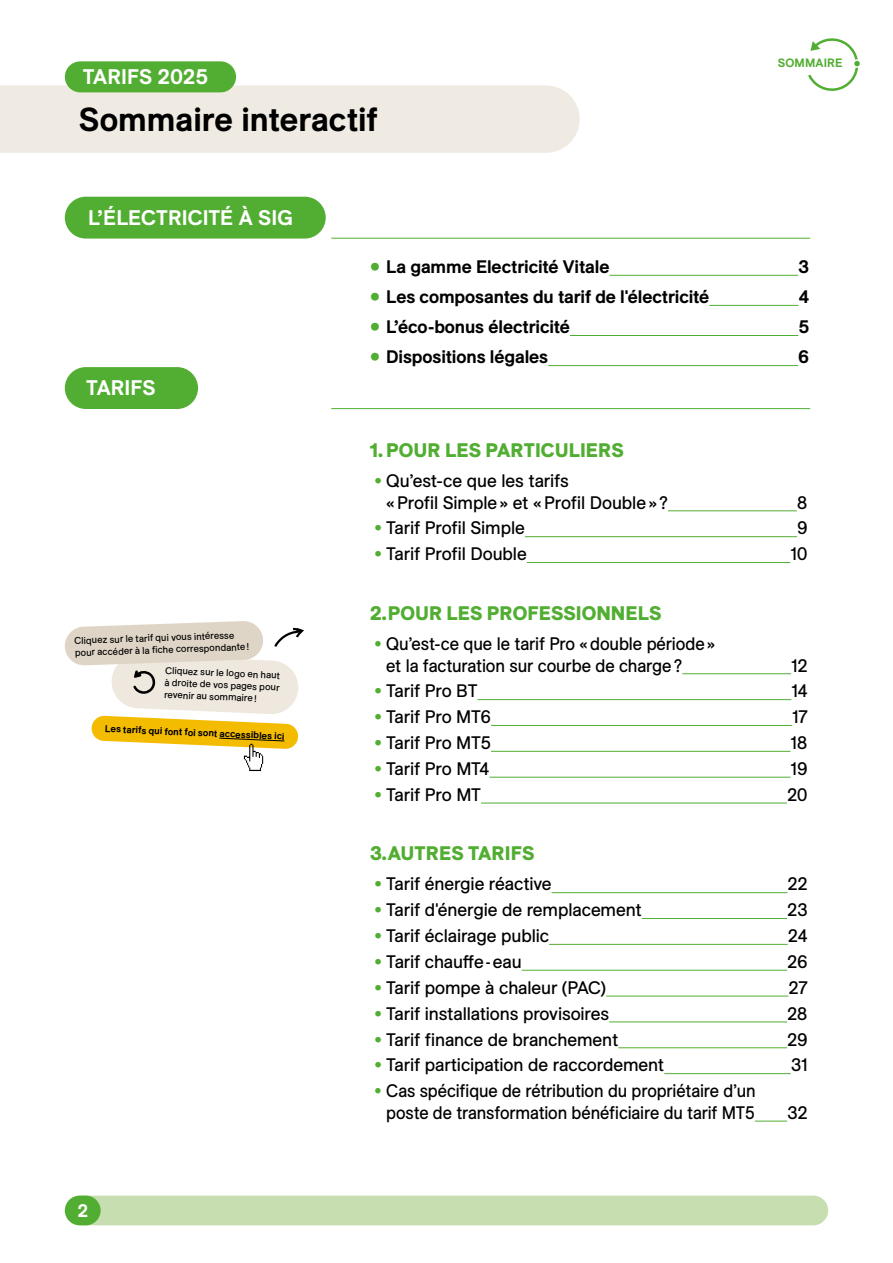
<style>
.page{position:relative;width:893px;height:1263px;background:#fff}
.page>*{position:absolute;margin:0;border:0;box-sizing:border-box;transform-origin:0 0}
.t1{font:700 33px "Signature";color:#000}
.t2{font:700 21px "Signature";color:#fff}
.t3{font:800 19.5px "Signature";color:#52ae32}
.t4{font:18px/21.6px "Signature";letter-spacing:-.005em;color:#000}
.t5{font:700 18px "Signature";letter-spacing:-.005em;color:#000}
.t6{font:18px/21.6px "Signature";letter-spacing:-.005em;color:#000;text-align:right;scale:.95 1}
.t7{font:18px/21.6px "Signature";letter-spacing:-.005em;color:#000;scale:.96 1}
.t8{font:700 18px "Signature";color:#fff}
.t9{font:700 12px "Signature";letter-spacing:.01em;color:#52ae32}
.t10{font:9.75px/12px "Signature";color:#000}
.t11{font:700 9.75px "Signature";color:#000}
.s1{color:#52ae32}
</style>
<div class="page">
<div style="left:68px;top:1195px;width:760px;height:30px;background:#c7dfb0;border-radius:15px"></div>
<div style="left:65px;top:1195px;width:36px;height:30px;background:#52ae32;border-radius:15px"></div>
<svg style="left:808px;top:38px;width:52px;height:53px"></svg>
<div style="left:65px;top:197px;width:261px;height:42px;background:#52ae32;border-radius:21px"></div>
<div style="left:65px;top:367px;width:133px;height:42px;background:#52ae32;border-radius:21px"></div>
<div style="left:0;top:85px;width:580px;height:68px;background:#efeae2"></div>
<div style="left:65px;top:61px;width:171px;height:31px;background:#52ae32;border-radius:16px"></div>
<hr style="left:609px;top:275px;width:189px;height:1px;background:#52ae32">
<hr style="left:709px;top:305px;width:89px;height:1px;background:#52ae32">
<hr style="left:570px;top:335px;width:228px;height:1px;background:#52ae32">
<hr style="left:548px;top:365px;width:250px;height:1px;background:#52ae32">
<hr style="left:668px;top:511px;width:129px;height:1px;background:#52ae32">
<hr style="left:525px;top:536px;width:272px;height:1px;background:#52ae32">
<hr style="left:527px;top:562px;width:263px;height:1px;background:#52ae32">
<hr style="left:682px;top:673px;width:109px;height:1px;background:#52ae32">
<hr style="left:477px;top:699px;width:314px;height:1px;background:#52ae32">
<hr style="left:491px;top:725px;width:301px;height:1px;background:#52ae32">
<hr style="left:491px;top:751px;width:299px;height:1px;background:#52ae32">
<hr style="left:490px;top:777px;width:301px;height:1px;background:#52ae32">
<hr style="left:481px;top:803px;width:306px;height:1px;background:#52ae32">
<hr style="left:552px;top:892px;width:235px;height:1px;background:#52ae32">
<hr style="left:642px;top:918px;width:145px;height:1px;background:#52ae32">
<hr style="left:549px;top:944px;width:239px;height:1px;background:#52ae32">
<hr style="left:522px;top:970px;width:265px;height:1px;background:#52ae32">
<hr style="left:606px;top:996px;width:182px;height:1px;background:#52ae32">
<hr style="left:609px;top:1022px;width:178px;height:1px;background:#52ae32">
<hr style="left:618px;top:1047px;width:169px;height:1px;background:#52ae32">
<hr style="left:664px;top:1073px;width:127px;height:1px;background:#52ae32">
<hr style="left:755px;top:1121px;width:32px;height:1px;background:#52ae32">
<svg style="left:64px;top:621px;width:240px;height:150px"></svg>
<hr style="left:331px;top:238px;width:479px;height:1px;background:#52ae32">
<hr style="left:331px;top:408px;width:479px;height:1px;background:#52ae32">
<p class="t2" style="left:83px;top:61px;width:127px">TARIFS 2025</p>
<h1 class="t1" style="left:79px;top:94px;width:300px">Sommaire interactif</h1>
<p class="t2" style="left:88px;top:202px;width:207px">L’ÉLECTRICITÉ À SIG</p>
<p class="t9" style="left:778px;top:54px;width:66px">SOMMAIRE</p>
<p class="t2" style="left:86px;top:372px;width:71px">TARIFS</p>
<p class="t10" style="left:74px;top:634px;width:176px;rotate:-2deg">Cliquez sur le tarif qui vous intéresse pour accéder à la fi che correspondante !</p>
<p class="t10" style="left:165px;top:665px;width:117px;text-align:justify;rotate:2deg">Cliquez sur le logo en haut à droite de vos pages pour revenir au sommaire !</p>
<p class="t11" style="left:105px;top:722px;width:181px;rotate:2deg">Les tarifs qui font foi sont accessibles ici</p>
<p class="t8" style="left:77px;top:1197px;width:12px">2</p>
<p class="t5" style="left:370px;top:253px;width:241px"><span class="s1">•</span> La gamme Electricité Vitale</p>
<p class="t5" style="left:798px;top:253px;width:13px">3</p>
<p class="t5" style="left:370px;top:283px;width:341px"><span class="s1">•</span> Les composantes du tarif de l'électricité</p>
<p class="t5" style="left:798px;top:283px;width:12px">4</p>
<p class="t5" style="left:370px;top:313px;width:202px"><span class="s1">•</span> L’éco-bonus électricité</p>
<p class="t5" style="left:798px;top:313px;width:12px">5</p>
<p class="t5" style="left:370px;top:343px;width:180px"><span class="s1">•</span> Dispositions légales</p>
<p class="t5" style="left:798px;top:343px;width:12px">6</p>
<p class="t3" style="left:370px;top:435px;width:256px">1. POUR LES PARTICULIERS</p>
<p class="t4" style="left:386px;top:470px;width:283px;text-indent:-12px"><span class="s1">•</span> Qu’est-ce que les tarifs<br>« Profil Simple » et « Profil Double » ?</p>
<p class="t4" style="left:797px;top:491px;width:12px">8</p>
<p class="t4" style="left:374px;top:517px;width:152px"><span class="s1">•</span> Tarif Profil Simple</p>
<p class="t4" style="left:797px;top:517px;width:12px">9</p>
<p class="t4" style="left:374px;top:543px;width:154px"><span class="s1">•</span> Tarif Profil Double</p>
<p class="t4" style="left:790px;top:543px;width:19px">10</p>
<p class="t3" style="left:370px;top:598px;width:293px">2.POUR LES PROFESSIONNELS</p>
<p class="t7" style="left:386px;top:632px;width:344px;text-indent:-12px"><span class="s1">•</span> Qu’est-ce que le tarif Pro « double période » et la facturation sur courbe de charge ?</p>
<p class="t4" style="left:791px;top:654px;width:18px">12</p>
<p class="t4" style="left:374px;top:680px;width:105px"><span class="s1">•</span> Tarif Pro BT</p>
<p class="t4" style="left:791px;top:680px;width:18px">14</p>
<p class="t4" style="left:374px;top:706px;width:118px"><span class="s1">•</span> Tarif Pro MT6</p>
<p class="t4" style="left:792px;top:706px;width:17px">17</p>
<p class="t4" style="left:374px;top:732px;width:118px"><span class="s1">•</span> Tarif Pro MT5</p>
<p class="t4" style="left:791px;top:732px;width:19px">18</p>
<p class="t4" style="left:374px;top:757px;width:117px"><span class="s1">•</span> Tarif Pro MT4</p>
<p class="t4" style="left:791px;top:757px;width:19px">19</p>
<p class="t4" style="left:374px;top:783px;width:108px"><span class="s1">•</span> Tarif Pro MT</p>
<p class="t4" style="left:787px;top:783px;width:22px">20</p>
<p class="t3" style="left:370px;top:838px;width:166px">3.AUTRES TARIFS</p>
<p class="t4" style="left:374px;top:873px;width:179px"><span class="s1">•</span> Tarif énergie réactive</p>
<p class="t4" style="left:787px;top:873px;width:22px">22</p>
<p class="t4" style="left:374px;top:899px;width:269px"><span class="s1">•</span> Tarif d'énergie de remplacement</p>
<p class="t4" style="left:787px;top:899px;width:22px">23</p>
<p class="t4" style="left:374px;top:925px;width:176px"><span class="s1">•</span> Tarif éclairage public</p>
<p class="t4" style="left:788px;top:925px;width:21px">24</p>
<p class="t4" style="left:374px;top:950px;width:149px"><span class="s1">•</span> Tarif chauffe - eau</p>
<p class="t4" style="left:787px;top:950px;width:22px">26</p>
<p class="t4" style="left:374px;top:976px;width:233px"><span class="s1">•</span> Tarif pompe à chaleur (PAC)</p>
<p class="t4" style="left:788px;top:976px;width:21px">27</p>
<p class="t4" style="left:374px;top:1002px;width:237px"><span class="s1">•</span> Tarif installations provisoires</p>
<p class="t4" style="left:787px;top:1002px;width:22px">28</p>
<p class="t4" style="left:374px;top:1028px;width:246px"><span class="s1">•</span> Tarif finance de branchement</p>
<p class="t4" style="left:787px;top:1028px;width:22px">29</p>
<p class="t4" style="left:374px;top:1054px;width:292px"><span class="s1">•</span> Tarif participation de raccordement</p>
<p class="t4" style="left:791px;top:1054px;width:19px">31</p>
<p class="t6" style="left:374px;top:1080px;width:403px"><span class="s1">•</span> Cas spécifique de rétribution du propriétaire d’un poste de transformation bénéficiaire du tarif MT5</p>
<p class="t4" style="left:787px;top:1101px;width:22px">32</p>
</div>
